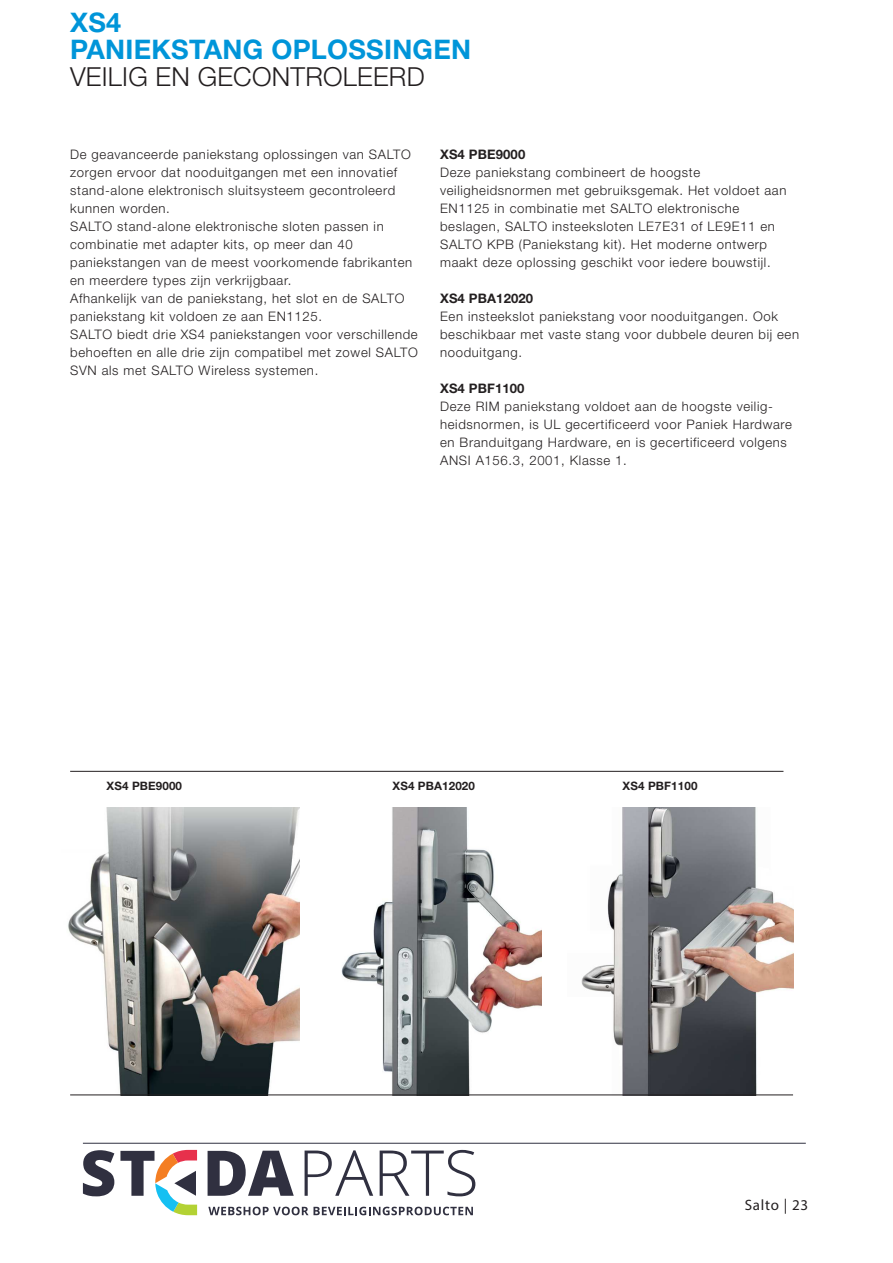
<style>
.page{position:relative;width:893px;height:1263px;background:#fff}
.page>*{position:absolute;margin:0;border:0;box-sizing:border-box;transform-origin:0 0}
.t1{font:700 27px/27px "Helvetica Neue LT Std";letter-spacing:.01em;color:#0095d9}
.t2{font:300 26.25px "Helvetica Neue LT Std";letter-spacing:.01em;color:#231f20}
.t3{font:15px "Myriad Pro";letter-spacing:.05em;color:#231f20}
.t4{font:300 13.2px/18px "Helvetica Neue LT Std";letter-spacing:.05em;color:#231f20}
.t5{font:700 13.2px "Helvetica Neue LT Std";letter-spacing:.01em;color:#231f20}
.t6{font:700 11.7px "Helvetica Neue LT Std";letter-spacing:.01em;color:#231f20}
</style>
<div class="page">
<img style="left:68px;top:807px;width:232px;height:288px">
<img style="left:336px;top:807px;width:205px;height:288px">
<img style="left:568px;top:807px;width:225px;height:288px">
<hr style="left:70px;top:1095px;width:723px;height:1px;background:#231f20">
<hr style="left:70px;top:771px;width:713px;height:1px;background:#231f20">
<svg style="left:208px;top:1207px;width:265px;height:8px"></svg>
<svg style="left:83px;top:1150px;width:31px;height:46px"></svg>
<svg style="left:208px;top:1151px;width:86px;height:45px"></svg>
<svg style="left:305px;top:1150px;width:68px;height:46px"></svg>
<svg style="left:380px;top:1150px;width:95px;height:46px"></svg>
<svg style="left:120px;top:1150px;width:77px;height:65px"></svg>
<hr style="left:83px;top:1143px;width:723px;height:1px;background:#303141">
<h1 class="t1" style="left:70px;top:12px;width:402px">XS4<br>PANIEKSTANG OPLOSSINGEN</h1>
<h2 class="t2" style="left:70px;top:67px;width:356px">VEILIG EN GECONTROLEERD</h2>
<p class="t4" style="left:70px;top:147px;width:349px">De geavanceerde paniekstang oplossingen van SALTO zorgen ervoor dat nooduitgangen met een innovatief stand-alone elektronisch sluitsysteem gecontroleerd kunnen worden.<br>SALTO stand-alone elektronische sloten passen in combinatie met adapter kits, op meer dan 40 paniekstangen van de meest voorkomende fabrikanten en meerdere types zijn verkrijgbaar.<br>Afhankelijk van de paniekstang, het slot en de SALTO paniekstang kit voldoen ze aan EN1125.<br>SALTO biedt drie XS4 paniekstangen voor verschillende behoeften en alle drie zijn compatibel met zowel SALTO SVN als met SALTO Wireless systemen.</p>
<p class="t5" style="left:440px;top:149px;width:87px">XS4 PBE9000</p>
<p class="t4" style="left:440px;top:164px;width:348px">Deze paniekstang combineert de hoogste veiligheidsnormen met gebruiksgemak. Het voldoet aan EN1125 in combinatie met SALTO elektronische beslagen, SALTO insteeksloten LE7E31 of LE9E11 en SALTO KPB (Paniekstang kit). Het moderne ontwerp maakt deze oplossing geschikt voor iedere bouwstijl.</p>
<p class="t5" style="left:440px;top:293px;width:95px">XS4 PBA12020</p>
<p class="t4" style="left:440px;top:308px;width:361px">Een insteekslot paniekstang voor nooduitgangen. Ook beschikbaar met vaste stang voor dubbele deuren bij een nooduitgang.</p>
<p class="t5" style="left:440px;top:383px;width:86px">XS4 PBF1100</p>
<p class="t4" style="left:440px;top:398px;width:353px">Deze RIM paniekstang voldoet aan de hoogste veilig&shy;heidsnormen, is UL gecertificeerd voor Paniek Hardware en Branduitgang Hardware, en is gecertificeerd volgens ANSI A156.3, 2001, Klasse 1.</p>
<p class="t6" style="left:107px;top:781px;width:77px">XS4 PBE9000</p>
<p class="t6" style="left:392px;top:781px;width:84px">XS4 PBA12020</p>
<p class="t6" style="left:623px;top:781px;width:76px">XS4 PBF1100</p>
<p class="t3" style="left:745px;top:1196px;width:65px">Salto | 23</p>
</div>
